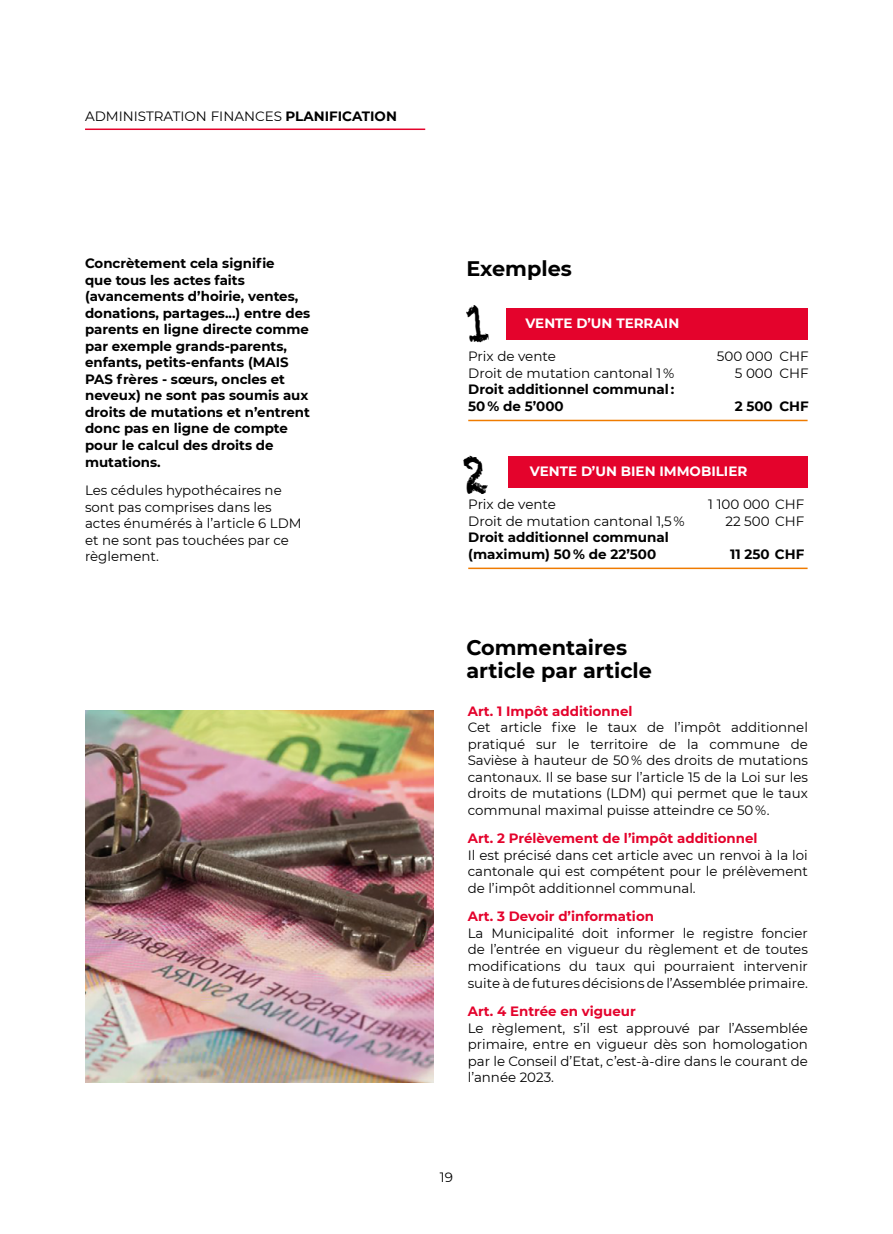
<style>
.page{position:relative;width:893px;height:1234px;background:#fff}
.page>*{position:absolute;margin:0;border:0;box-sizing:border-box;transform-origin:0 0}
.t1{font:700 21px/22.5px "Montserrat";color:#000}
.t2{font:13.5px/16.5px "Montserrat";color:#000;text-align:justify}
.t3{font:700 13.5px/16.5px "Montserrat";color:#000}
.t4{font:700 13.5px "Montserrat";color:#e4032c}
.t5{font:700 13.5px "Montserrat";color:#fff}
.s1{font-weight:700}
</style>
<div class="page">
<hr style="left:85px;top:128px;width:340px;height:2px;background:#e4032c">
<div style="left:506px;top:308px;width:302px;height:32px;background:#e4032c"></div>
<div style="left:508px;top:456px;width:300px;height:31px;background:#e4032c"></div>
<hr style="left:468px;top:419px;width:340px;height:2px;background:#ef7b00">
<hr style="left:468px;top:567px;width:340px;height:2px;background:#ef7b00">
<img style="left:85px;top:710px;width:349px;height:372px">
<p class="t2" style="left:85px;top:108px;width:313px">ADMINISTRATION FINANCES <span class="s1">PLANIFICATION</span></p>
<p class="t3" style="left:85px;top:254px;width:227px">Concrètement cela signifie<br>que tous les actes faits (avancements d’hoirie, ventes, donations, partages...) entre des parents en ligne directe comme par exemple grands-parents, enfants, petits-enfants (MAIS<br>PAS frères - sœurs, oncles et neveux) ne sont pas soumis aux droits de mutations et n’entrent donc pas en ligne de compte pour le calcul des droits de mutations.</p>
<p class="t2" style="left:85px;top:481px;width:218px;text-align:left">Les cédules hypothécaires ne sont pas comprises dans les actes énumérés à l’article 6 LDM et ne sont pas touchées par ce règlement.</p>
<h1 class="t1" style="left:466px;top:256px;width:107px">Exemples</h1>
<p class="t5" style="left:525px;top:313px;width:155px">VENTE D’UN TERRAIN</p>
<p class="t2" style="left:468px;top:347px;width:89px">Prix de vente</p>
<p class="t2" style="left:717px;top:347px;width:93px">500 000 CHF</p>
<p class="t2" style="left:468px;top:364px;width:207px">Droit de mutation cantonal 1 %</p>
<p class="t2" style="left:735px;top:364px;width:75px">5 000 CHF</p>
<p class="t3" style="left:468px;top:380px;width:208px">Droit additionnel communal :<br>50 % de 5’000</p>
<p class="t3" style="left:735px;top:397px;width:76px">2 500 CHF</p>
<p class="t5" style="left:530px;top:461px;width:219px">VENTE D’UN BIEN IMMOBILIER</p>
<p class="t2" style="left:468px;top:495px;width:89px">Prix de vente</p>
<p class="t2" style="left:708px;top:495px;width:97px">1 100 000 CHF</p>
<p class="t2" style="left:468px;top:512px;width:218px">Droit de mutation cantonal 1,5 %</p>
<p class="t2" style="left:725px;top:512px;width:80px">22 500 CHF</p>
<p class="t3" style="left:468px;top:528px;width:202px">Droit additionnel communal (maximum) 50 % de 22’500</p>
<p class="t3" style="left:730px;top:545px;width:76px">11 250 CHF</p>
<h1 class="t1" style="left:466px;top:635px;width:187px">Commentaires article par article</h1>
<p class="t4" style="left:468px;top:701px;width:166px">Art. 1 Impôt additionnel</p>
<p class="t2" style="left:468px;top:718px;width:342px">Cet article fixe le taux de l’impôt additionnel pratiqué sur le territoire de la commune de Savièse à hauteur de 50 % des droits de mutations cantonaux. Il se base sur l’article 15 de la Loi sur les droits de mutations (LDM) qui permet que le taux communal maximal puisse atteindre ce 50 %.</p>
<p class="t4" style="left:468px;top:828px;width:291px">Art. 2 Prélèvement de l’impôt additionnel</p>
<p class="t2" style="left:468px;top:846px;width:342px">Il est précisé dans cet article avec un renvoi à la loi cantonale qui est compétent pour le prélèvement de l’impôt additionnel communal.</p>
<p class="t4" style="left:468px;top:906px;width:188px">Art. 3 Devoir d’information</p>
<p class="t2" style="left:468px;top:924px;width:342px">La Municipalité doit informer le registre foncier de l’entrée en vigueur du règlement et de toutes modifications du taux qui pourraient intervenir suite à de futures décisions de l’Assemblée primaire.</p>
<p class="t4" style="left:468px;top:1001px;width:170px">Art. 4 Entrée en vigueur</p>
<p class="t2" style="left:468px;top:1018px;width:342px">Le règlement, s’il est approuvé par l’Assemblée primaire, entre en vigueur dès son homologation par le Conseil d’Etat, c’est-à-dire dans le courant de l’année 2023.</p>
<p class="t2" style="left:440px;top:1168px;width:15px">19</p>
</div>
